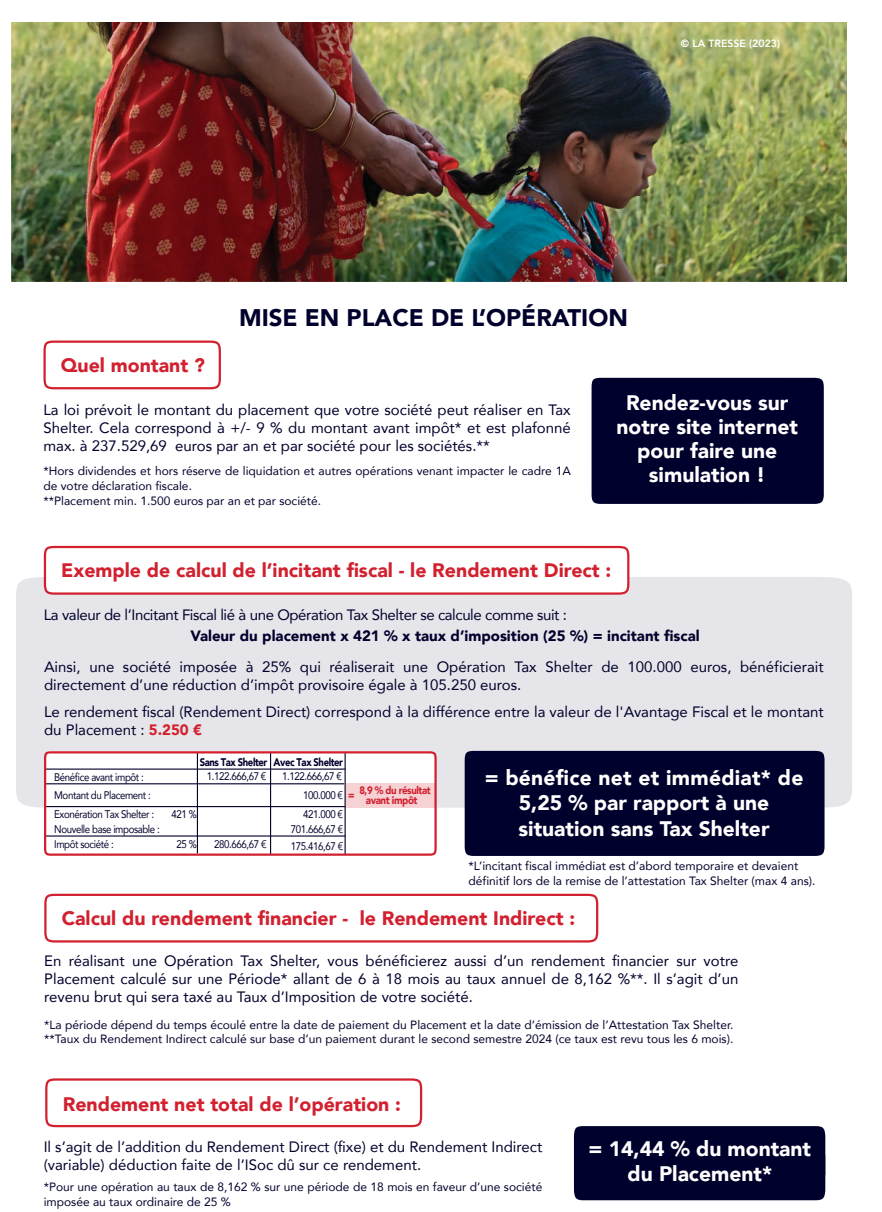
<style>
.page{position:relative;width:882px;height:1212px;background:#fff}
.page>*{position:absolute;margin:0;border:0;box-sizing:border-box;transform-origin:0 0}
.t1{font:900 24px "Avenir";color:#00002c}
.t2{font:900 21px/24px "Avenir";color:#fff;text-align:center}
.t3{font:900 19.5px "Avenir";color:#d2202f}
.t4{font:15px/18px "Avenir";color:#00002c}
.t5{font:15px "Avenir";letter-spacing:-.025em;color:#00002c}
.t6{font:900 15px "Avenir";color:#00002c}
.t7{font:12px/15px "Avenir";color:#00002c}
.t8{font:11.1px "Avenir";letter-spacing:-.04em;color:#00002c;scale:.88 1}
.t9{font:900 11.1px "Avenir";letter-spacing:-.04em;color:#00002c;scale:.86 1}
.t10{font:900 11.1px "Avenir";letter-spacing:-.04em;color:#d2202f;scale:.89 1}
.t11{font:900 11.1px "Avenir";letter-spacing:-.04em;color:#d2202f;scale:.88 1}
.t12{font:900 10.8px "Avenir";letter-spacing:-.04em;color:#d2202f;scale:.89 1}
.t13{font:800 10.5px "Avenir";color:#fff}
.s1{font-weight:900;color:#d2202f}
</style>
<div class="page">
<div style="left:16px;top:577px;width:836px;height:230px;background:#e6e6ea"></div>
<svg style="left:43px;top:340px;width:178px;height:50px"></svg>
<div style="left:592px;top:378px;width:232px;height:126px;background:#00002c"></div>
<svg style="left:43px;top:545px;width:588px;height:51px"></svg>
<svg style="left:43px;top:750px;width:395px;height:106px"></svg>
<svg style="left:44px;top:893px;width:555px;height:50px"></svg>
<svg style="left:45px;top:1078px;width:378px;height:50px"></svg>
<div style="left:574px;top:1126px;width:252px;height:74px;background:#00002c"></div>
<div style="left:465px;top:751px;width:382px;height:105px;background:#00002c"></div>
<img style="left:12px;top:23px;width:834px;height:259px">
<p class="t13" style="left:681px;top:35px;width:101px">© LA TRESSE (2023)</p>
<h3 class="t3" style="left:61px;top:348px;width:146px">Quel montant ?</h3>
<h1 class="t1" style="left:239px;top:297px;width:390px">MISE EN PLACE DE L’OPÉRATION</h1>
<p class="t4" style="left:43px;top:400px;width:529px;text-align:justify">La loi prévoit le montant du placement que votre société peut réaliser en Tax Shelter. Cela correspond à +/- 9 % du montant avant impôt* et est plafonné max. à 237.529,69 euros par an et par société pour les sociétés.**</p>
<p class="t7" style="left:43px;top:462px;width:529px">*Hors dividendes et hors réserve de liquidation et autres opérations venant impacter le cadre 1A de votre déclaration fiscale.<br>**Placement min. 1.500 euros par an et par société.</p>
<h2 class="t2" style="left:616px;top:390px;width:183px">Rendez-vous sur notre site internet pour faire une simulation !</h2>
<h3 class="t3" style="left:61px;top:553px;width:552px">Exemple de calcul de l’incitant fiscal - le Rendement Direct :</h3>
<p class="t5" style="left:44px;top:602px;width:525px">La valeur de l’Incitant Fiscal lié à une Opération Tax Shelter se calcule comme suit :</p>
<p class="t6" style="left:190px;top:623px;width:511px">Valeur du placement x 421 % x taux d’imposition (25 %) = incitant fiscal</p>
<p class="t4" style="left:44px;top:657px;width:781px">Ainsi, une société imposée à 25% qui réaliserait une Opération Tax Shelter de 100.000 euros, bénéficierait directement d’une réduction d’impôt provisoire égale à 105.250 euros.</p>
<p class="t4" style="left:44px;top:702px;width:781px">Le rendement fiscal (Rendement Direct) correspond à la différence entre la valeur de l'Avantage Fiscal et le montant du Placement : <span class="s1">5.250 €</span></p>
<p class="t9" style="left:200px;top:752px;width:168px">Sans Tax Shelter Avec Tax Shelter</p>
<p class="t8" style="left:54px;top:768px;width:103px">Bénéfice avant impôt :</p>
<p class="t8" style="left:207px;top:767px;width:69px">1.122.666,67 €</p>
<p class="t8" style="left:282px;top:767px;width:69px">1.122.666,67 €</p>
<p class="t8" style="left:54px;top:786px;width:111px">Montant du Placement :</p>
<p class="t8" style="left:303px;top:786px;width:47px">100.000 €</p>
<p class="t8" style="left:54px;top:805px;width:115px">Exonération Tax Shelter :</p>
<p class="t8" style="left:172px;top:805px;width:30px">421 %</p>
<p class="t8" style="left:303px;top:805px;width:47px">421.000 €</p>
<p class="t8" style="left:54px;top:820px;width:122px">Nouvelle base imposable :</p>
<p class="t8" style="left:291px;top:820px;width:61px">701.666,67 €</p>
<p class="t8" style="left:54px;top:835px;width:69px">Impôt société :</p>
<p class="t8" style="left:176px;top:835px;width:25px">25 %</p>
<p class="t8" style="left:214px;top:835px;width:61px">280.666,67 €</p>
<p class="t8" style="left:291px;top:836px;width:61px">175.416,67 €</p>
<p class="t12" style="left:359px;top:780px;width:82px">8,9 % du résultat</p>
<p class="t10" style="left:366px;top:790px;width:60px">avant impôt</p>
<p class="t11" style="left:348px;top:786px;width:9px">=</p>
<h2 class="t2" style="left:485px;top:764px;width:320px;line-height:25.2px">= bénéfice net et immédiat* de<br>5,25 % par rapport à une situation sans Tax Shelter</h2>
<p class="t7" style="left:469px;top:857px;width:348px">*L’incitant fiscal immédiat est d’abord temporaire et devaient définitif lors de la remise de l’attestation Tax Shelter (max 4 ans).</p>
<h3 class="t3" style="left:62px;top:901px;width:515px">Calcul du rendement financier - le Rendement Indirect :</h3>
<p class="t4" style="left:44px;top:951px;width:696px;text-align:justify">En réalisant une Opération Tax Shelter, vous bénéficierez aussi d’un rendement financier sur votre Placement calculé sur une Période* allant de 6 à 18 mois au taux annuel de 8,162 %**. Il s’agit d’un revenu brut qui sera taxé au Taux d’Imposition de votre société.</p>
<p class="t7" style="left:44px;top:1017px;width:691px;line-height:14.4px">*La période dépend du temps écoulé entre la date de paiement du Placement et la date d’émission de l’Attestation Tax Shelter. **Taux du Rendement Indirect calculé sur base d’un paiement durant le second semestre 2024 (ce taux est revu tous les 6 mois).</p>
<h3 class="t3" style="left:63px;top:1087px;width:340px">Rendement net total de l’opération :</h3>
<p class="t4" style="left:44px;top:1137px;width:500px">Il s’agit de l’addition du Rendement Direct (fixe) et du Rendement Indirect (variable) déduction faite de l’ISoc dû sur ce rendement.</p>
<p class="t7" style="left:44px;top:1179px;width:500px;line-height:14.4px">*Pour une opération au taux de 8,162 % sur une période de 18 mois en faveur d’une société imposée au taux ordinaire de 25 %</p>
<h2 class="t2" style="left:588px;top:1135px;width:224px;line-height:25.2px">= 14,44 % du montant du Placement*</h2>
</div>
